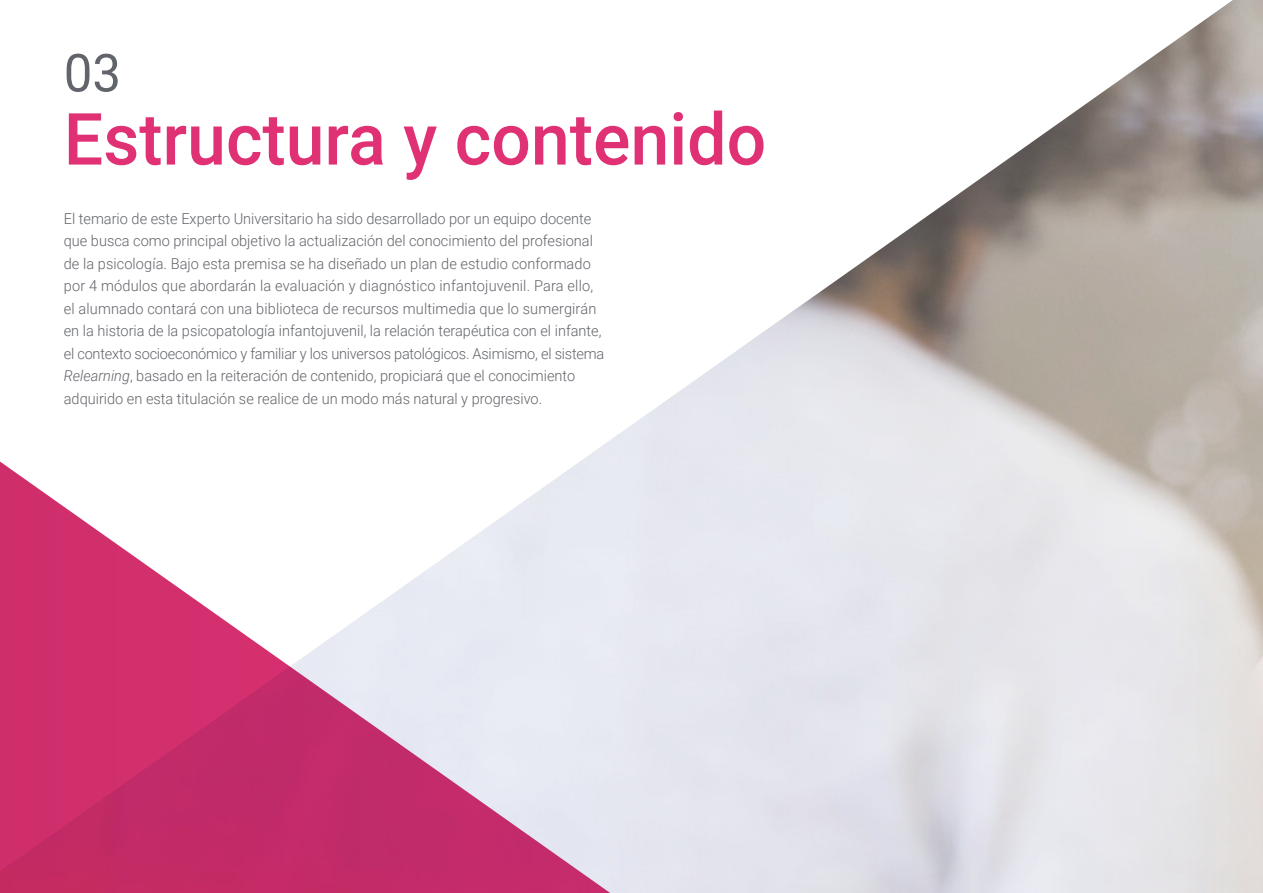
<style>
.page{position:relative;width:1263px;height:893px;background:#fff}
.page>*{position:absolute;margin:0;border:0;box-sizing:border-box;transform-origin:0 0}
.t1{font:500 72px "Roboto";color:#df3174}
.t2{font:52.5px "Roboto";color:#61646a}
.t3{font:300 15px/22.5px "Roboto";color:#61646a}
.s1{font-style:italic}
</style>
<div class="page">
<img style="left:602px;top:0;width:661px;height:893px">
<svg style="left:0;top:446px;width:640px;height:447px"></svg>
<h2 class="t2" style="left:64px;top:36px;width:59px">03</h2>
<h1 class="t1" style="left:64px;top:89px;width:704px">Estructura y contenido</h1>
<p class="t3" style="left:64px;top:207px;width:542px">El temario de este Experto Universitario ha sido desarrollado por un equipo docente que busca como principal objetivo la actualización del conocimiento del profesional de la psicología. Bajo esta premisa se ha diseñado un plan de estudio conformado por 4 módulos que abordarán la evaluación y diagnóstico infantojuvenil. Para ello, el alumnado contará con una biblioteca de recursos multimedia que lo sumergirán en la historia de la psicopatología infantojuvenil, la relación terapéutica con el infante, el contexto socioeconómico y familiar y los universos patológicos. Asimismo, el sistema <span class="s1">Relearning</span>, basado en la reiteración de contenido, propiciará que el conocimiento adquirido en esta titulación se realice de un modo más natural y progresivo.</p>
</div>
